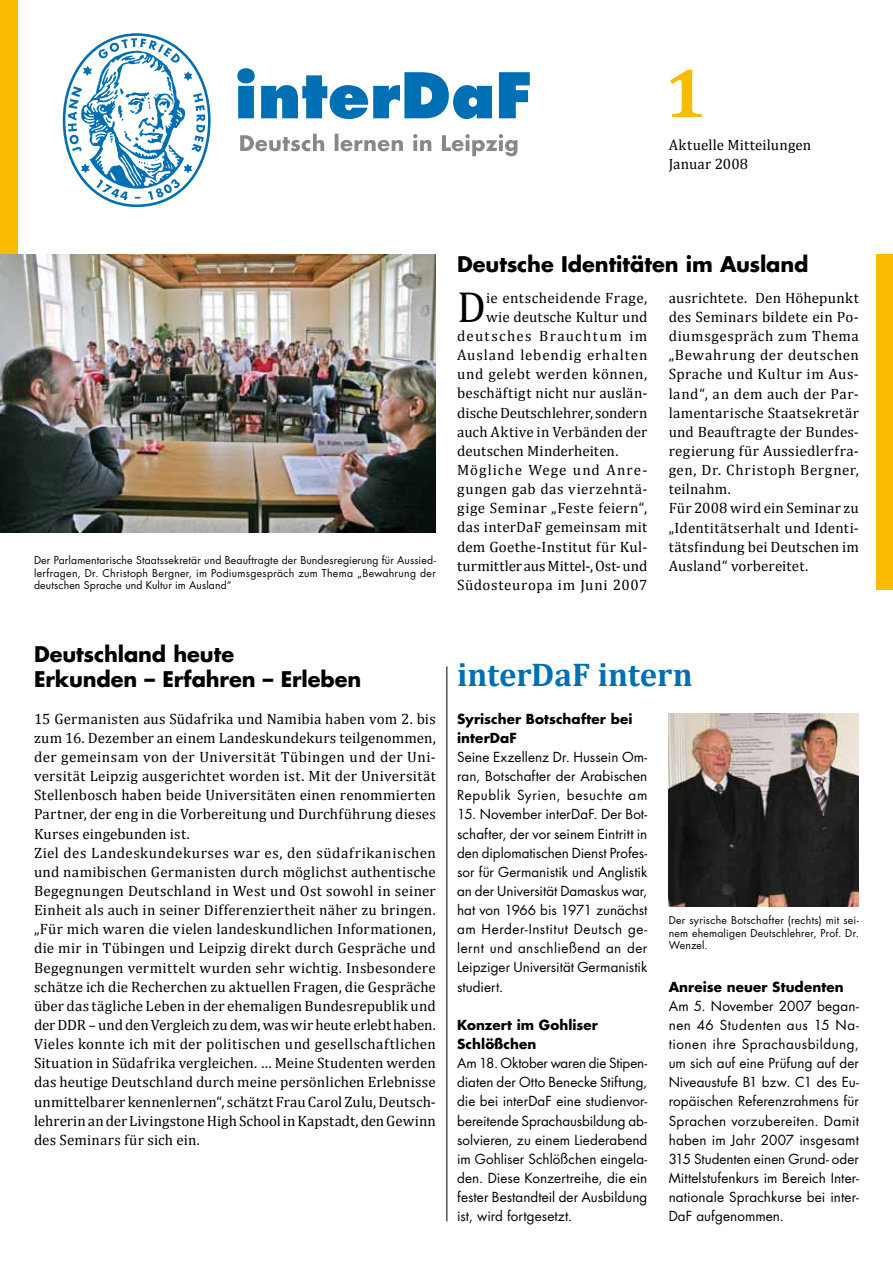
<style>
.page{position:relative;width:893px;height:1263px;background:#fff}
.page>*{position:absolute;margin:0;border:0;box-sizing:border-box;transform-origin:0 0}
.t1{font:700 70.2px "Cambria";color:#fabb00}
.t2{font:43.65px "Cambria";color:#000}
.t3{font:700 33px "Cambria";color:#006fb4}
.t4{font:700 21px/25.2px "Futura";letter-spacing:-.005em;color:#000}
.t5{font:15px/19.2px "Cambria";letter-spacing:.015em;color:#000}
.t6{font:15px "Cambria";letter-spacing:.04em;color:#000}
.t7{font:15px "Cambria";letter-spacing:.035em;color:#000}
.t8{font:15px "Cambria";letter-spacing:-.005em;color:#000}
.t9{font:15px "Cambria";letter-spacing:.055em;color:#000}
.t10{font:15px "Cambria";letter-spacing:.09em;color:#000}
.t11{font:15px "Cambria";letter-spacing:.07em;color:#000}
.t12{font:13.5px/19.2px "Futura";letter-spacing:.01em;color:#000;text-align:justify}
.t13{font:700 13.5px/19.2px "Futura";letter-spacing:.005em;color:#000}
.t14{font:10.5px/12.6px "Futura";letter-spacing:.02em;color:#000;text-align:justify}
</style>
<div class="page">
<div style="left:0;top:0;width:17px;height:257px;background:#fabb00"></div>
<img style="left:669px;top:714px;width:190px;height:193px">
<img style="left:0;top:255px;width:436px;height:277px">
<hr style="left:446px;top:666px;width:1px;height:555px;background:#000">
<div style="left:876px;top:255px;width:17px;height:335px;background:#fabb00"></div>
<svg style="left:237px;top:68px;width:293px;height:51px"></svg>
<svg style="left:240px;top:134px;width:277px;height:22px"></svg>
<div style="left:63px;top:33px;width:148px;height:174px;border:3px solid #006fb4;border-radius:50%"></div>
<svg style="left:68px;top:38px;width:137px;height:162px"></svg>
<h1 class="t1" style="left:665px;top:50px;width:43px">1</h1>
<p class="t5" style="left:669px;top:135px;width:144px">Aktuelle Mitteilungen<br>Januar 2008</p>
<p class="t14" style="left:34px;top:554px;width:403px">Der Parlamentarische Staatssekretär und Beauftragte der Bundesregierung für Aussied&shy;lerfragen, Dr. Christoph Bergner, im Podiumsgespräch zum Thema „Bewahrung der deutschen Sprache und Kultur im Ausland“</p>
<h3 class="t4" style="left:34px;top:641px;width:329px">Deutschland heute<br>Erkunden – Erfahren – Erleben</h3>
<p class="t5" style="left:34px;top:709px;width:403px">15 Germanisten aus Südafrika und Namibia haben vom 2. bis zum 16. Dezember an einem Landeskundekurs teilgenommen, der gemeinsam von der Universität Tübingen und der Uni&shy;versität Leipzig ausgerichtet worden ist. Mit der Universität Stellenbosch haben beide Universitäten einen renommierten Partner, der eng in die Vorbereitung und Durchführung dieses Kurses eingebunden ist.<br>Ziel des Landeskundekurses war es, den südafrikanischen und namibischen Germanisten durch möglichst authentische Begegnungen Deutschland in West und Ost sowohl in seiner Einheit als auch in seiner Differenziertheit näher zu bringen. „Für mich waren die vielen landeskundlichen Informationen, die mir in Tübingen und Leipzig direkt durch Gespräche und Begegnungen vermittelt wurden sehr wichtig. Insbesondere schätze ich die Recherchen zu aktuellen Fragen, die Gespräche über das tägliche Leben in der ehemaligen Bundesrepublik und der DDR – und den Vergleich zu dem, was wir heute erlebt haben.<br>Vieles konnte ich mit der politischen und gesellschaftlichen Situation in Südafrika vergleichen. … Meine Studenten werden das heutige Deutschland durch meine persönlichen Erlebnisse unmittelbarer kennenlernen“, schätzt Frau Carol Zulu, Deutsch&shy;lehrerin an der Livingstone High School in Kapstadt, den Gewinn des Seminars für sich ein.</p>
<h3 class="t4" style="left:457px;top:251px;width:353px">Deutsche Identitäten im Ausland</h3>
<h2 class="t2" style="left:457px;top:281px;width:30px">D</h2>
<p class="t5" style="left:486px;top:288px;width:163px">ie entscheidende Frage,</p>
<p class="t5" style="left:486px;top:307px;width:163px">wie deutsche Kultur und</p>
<p class="t10" style="left:457px;top:327px;width:192px">deutsches Brauchtum im</p>
<p class="t9" style="left:457px;top:346px;width:192px">Ausland lebendig erhalten</p>
<p class="t7" style="left:457px;top:365px;width:192px">und gelebt werden können,</p>
<p class="t5" style="left:457px;top:384px;width:192px">beschäftigt nicht nur auslän-</p>
<p class="t8" style="left:457px;top:404px;width:192px">dische Deutschlehrer, sondern</p>
<p class="t5" style="left:457px;top:422px;width:192px">auch Aktive in Verbänden der</p>
<p class="t5" style="left:457px;top:441px;width:163px">deutschen Minderheiten.</p>
<p class="t11" style="left:457px;top:461px;width:192px">Mögliche Wege und Anre-</p>
<p class="t7" style="left:457px;top:480px;width:192px">gungen gab das vierzehntä-</p>
<p class="t6" style="left:457px;top:499px;width:192px">gige Seminar „Feste feiern“,</p>
<p class="t5" style="left:457px;top:518px;width:192px">das interDaF gemeinsam mit</p>
<p class="t5" style="left:457px;top:537px;width:192px">dem Goethe-Institut für Kul-</p>
<p class="t5" style="left:457px;top:556px;width:192px">turmittler aus Mittel-, Ost- und</p>
<p class="t6" style="left:457px;top:576px;width:192px">Südosteuropa im Juni 2007</p>
<p class="t5" style="left:669px;top:288px;width:192px">ausrichtete. Den Höhepunkt des Seminars bildete ein Po&shy;diumsgespräch zum Thema „Bewahrung der deutschen<br>Sprache und Kultur im Aus&shy;land“, an dem auch der Par&shy;lamentarische Staatsekretär und Beauftragte der Bundes&shy;regierung für Aussiedlerfra&shy;gen, Dr. Christoph Bergner, teilnahm.<br>Für 2008 wird ein Seminar zu „Identitätserhalt und Identi&shy;tätsfindung bei Deutschen im<br>Ausland“ vorbereitet.</p>
<h3 class="t3" style="left:457px;top:654px;width:237px">interDaF intern</h3>
<p class="t13" style="left:457px;top:709px;width:177px">Syrischer Botschafter bei interDaF</p>
<p class="t12" style="left:457px;top:747px;width:192px">Seine Exzellenz Dr. Hussein Om&shy;ran, Botschafter der Arabischen Republik Syrien, besuchte am</p>
<p class="t12" style="left:457px;top:805px;width:192px">15. November interDaF. Der Bot&shy;schafter, der vor seinem Eintritt in den diplomatischen Dienst Profes&shy;sor für Germanistik und Anglistik an der Universität Damaskus war, hat von 1966 bis 1971 zunächst am Herder-Institut Deutsch ge&shy;lernt und anschließend an der Leipziger Universität Germanistik studiert.</p>
<p class="t13" style="left:457px;top:1015px;width:142px">Konzert im Gohliser<br>Schlößchen</p>
<p class="t12" style="left:457px;top:1053px;width:192px">Am 18. Oktober waren die Stipen&shy;diaten der Otto Benecke Stiftung, die bei interDaF eine studienvor&shy;bereitende Sprachausbildung ab&shy;solvieren, zu einem Liederabend im Gohliser Schlößchen eingela&shy;den. Diese Konzertreihe, die ein fester Bestandteil der Ausbildung ist, wird fortgesetzt.</p>
<p class="t14" style="left:669px;top:914px;width:192px">Der syrische Botschafter (rechts) mit sei&shy;nem ehemaligen Deutschlehrer, Prof. Dr.<br>Wenzel.</p>
<p class="t13" style="left:669px;top:977px;width:177px">Anreise neuer Studenten</p>
<p class="t12" style="left:669px;top:996px;width:192px">Am 5. November 2007 began&shy;nen 46 Studenten aus 15 Na&shy;tionen ihre Sprachausbildung, um sich auf eine Prüfung auf der Niveaustufe B1 bzw. C1 des Eu&shy;ropäischen Referenzrahmens für Sprachen vorzubereiten. Damit haben im Jahr 2007 insgesamt 315 Studenten einen Grund- oder Mittelstufenkurs im Bereich Inter&shy;nationale Sprachkurse bei inter-DaF aufgenommen.</p>
</div>
